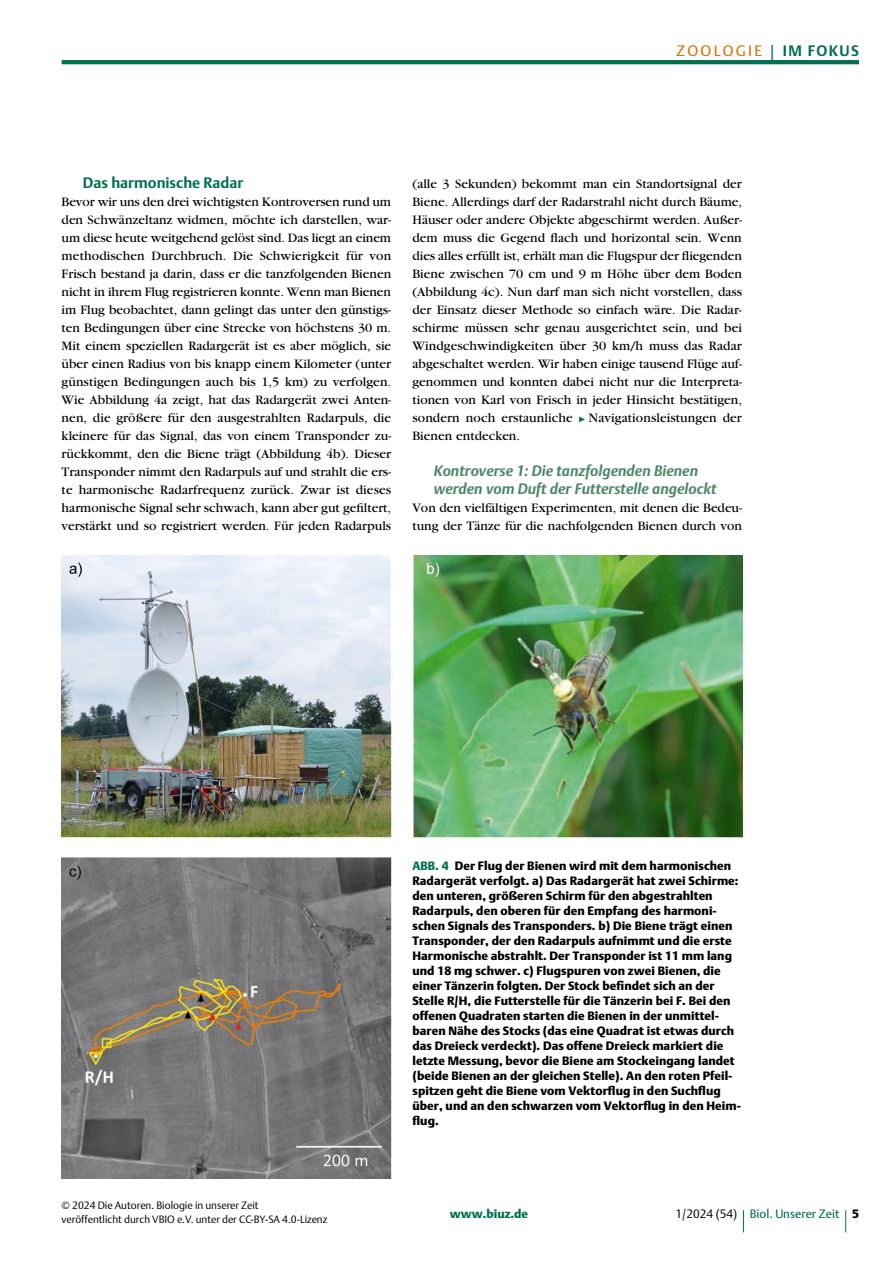
<style>
.page{position:relative;width:893px;height:1263px;background:#fff}
.page>*{position:absolute;margin:0;border:0;box-sizing:border-box;transform-origin:0 0}
.t1{font:italic 700 15px "DTL Argo T";color:#4e876a}
.t2{font:700 15px "DTL Argo T";color:#00704f}
.t3{font:15px "DTL Argo T";letter-spacing:.15em;color:#de7000}
.t4{font:13.5px/18px "Garamond";color:#000;text-align:justify}
.t5{font:12px/15px "DTL Argo T Black";letter-spacing:.005em;color:#000}
.t6{font:12px "DTL Argo T";color:#00704f}
.t7{font:12px "DTL Argo T Black";color:#00704f}
.t8{font:10.5px/13.5px "DTL Argo T Light";color:#000}
.s1{font-family:"Helvetica Neue";font-weight:300;font-size:24.75px;color:#00704f}
.s2{font-weight:700;color:#00704f}
.s3{color:#00704f}
.s4{font-family:"DTL Argo T Light";color:#000}
.s5{font-family:"DTL Argo T Black";color:#000}
</style>
<div class="page">
<svg style="left:743px;top:1210px;width:1px;height:22px"></svg>
<svg style="left:845px;top:1210px;width:1px;height:22px"></svg>
<hr style="left:62px;top:60px;width:797px;height:4px;background:#00704f">
<img style="left:62px;top:556px;width:680px;height:622px">
<p class="t3" style="left:677px;top:42px;width:184px">ZOOLOGIE <span class="s1">|</span> <span class="s2">IM FOKUS</span></p>
<p class="t2" style="left:83px;top:174px;width:162px">Das harmonische Radar</p>
<p class="t4" style="left:62px;top:193px;width:331px">Bevor wir uns den drei wichtigsten Kontroversen rund um den Schwänzeltanz widmen, möchte ich darstellen, war&shy;um diese heute weitgehend gelöst sind. Das liegt an einem methodischen Durchbruch. Die Schwierigkeit für von Frisch bestand ja darin, dass er die tanzfolgenden Bienen nicht in ihrem Flug registrieren konnte. Wenn man Bienen im Flug beobachtet, dann gelingt das unter den günstigs&shy;ten Bedingungen über eine Strecke von höchstens 30 m.<br>Mit einem speziellen Radargerät ist es aber möglich, sie über einen Radius von bis knapp einem Kilometer (unter günstigen Bedingungen auch bis 1,5 km) zu verfolgen.<br>Wie Abbildung 4a zeigt, hat das Radargerät zwei Anten&shy;nen, die größere für den ausgestrahlten Radarpuls, die kleinere für das Signal, das von einem Transponder zu&shy;rückkommt, den die Biene trägt (Abbildung 4b). Dieser Transponder nimmt den Radarpuls auf und strahlt die ers&shy;te harmonische Radarfrequenz zurück. Zwar ist dieses harmonische Signal sehr schwach, kann aber gut gefltert, verstärkt und so registriert werden. Für jeden Radarpuls</p>
<p class="t4" style="left:412px;top:175px;width:331px">(alle 3 Sekunden) bekommt man ein Standortsignal der Biene. Allerdings darf der Radarstrahl nicht durch Bäume, Häuser oder andere Objekte abgeschirmt werden. Außer&shy;dem muss die Gegend fach und horizontal sein. Wenn dies alles erfüllt ist, erhält man die Flugspur der fiegenden Biene zwischen 70 cm und 9 m Höhe über dem Boden (Abbildung 4c). Nun darf man sich nicht vorstellen, dass der Einsatz dieser Methode so einfach wäre. Die Radar&shy;schirme müssen sehr genau ausgerichtet sein, und bei Windgeschwindigkeiten über 30 km/h muss das Radar abgeschaltet werden. Wir haben einige tausend Flüge auf&shy;genommen und konnten dabei nicht nur die Interpreta&shy;tionen von Karl von Frisch in jeder Hinsicht bestätigen, sondern noch erstaunliche Navigationsleistungen der</p>
<p class="t4" style="left:412px;top:427px;width:109px">Bienen entdecken.</p>
<h5 class="t1" style="left:434px;top:462px;width:266px">Kontroverse 1: Die tanzfolgenden Bienen</h5>
<p class="t1" style="left:434px;top:480px;width:284px">werden vom Duft der Futterstelle angelockt</p>
<p class="t4" style="left:412px;top:499px;width:331px">Von den vielfältigen Experimenten, mit denen die Bedeu&shy;tung der Tänze für die nachfolgenden Bienen durch von</p>
<p class="t8" style="left:62px;top:1199px;width:267px">© 2024 Die Autoren. Biologie in unserer Zeit<br>veröffentlicht durch VBIO e.V. unter der CC-BY-SA 4.0-Lizenz</p>
<p class="t5" style="left:412px;top:858px;width:330px"><span class="s3">ABB. 4</span> Der Flug der Bienen wird mit dem harmonischen Radargerät verfolgt. a) Das Radargerät hat zwei Schirme: den unteren, größeren Schirm für den abgestrahlten Radarpuls, den oberen für den Empfang des harmoni&shy;schen Signals des Transponders. b) Die Biene trägt einen Transponder, der den Radarpuls aufnimmt und die erste Harmonische abstrahlt. Der Transponder ist 11 mm lang und 18 mg schwer. c) Flugspuren von zwei Bienen, die einer Tänzerin folgten. Der Stock befndet sich an der Stelle R/H, die Futterstelle für die Tänzerin bei F. Bei den offenen Quadraten starten die Bienen in der unmittel&shy;baren Nähe des Stocks (das eine Quadrat ist etwas durch das Dreieck verdeckt). Das offene Dreieck markiert die letzte Messung, bevor die Biene am Stockeingang landet (beide Bienen an der gleichen Stelle). An den roten Pfeil&shy;spitzen geht die Biene vom Vektorfug in den Suchfug über, und an den schwarzen vom Vektorfug in den Heim&shy;fug.</p>
<p class="t7" style="left:450px;top:1207px;width:80px">www.biuz.de</p>
<p class="t6" style="left:675px;top:1207px;width:185px"><span class="s4">1/2024 (54)</span> Biol. Unserer Zeit <span class="s5">5</span></p>
</div>
